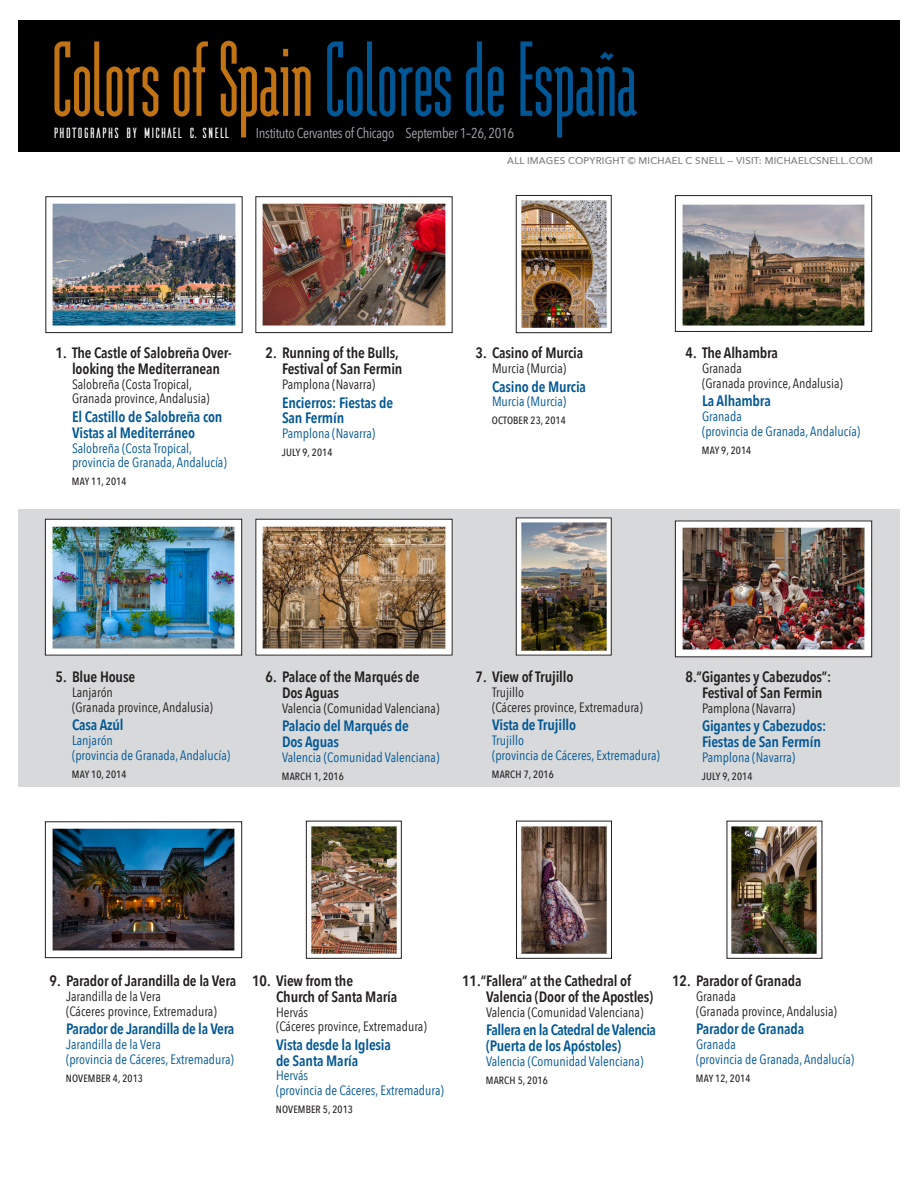
<style>
.page{position:relative;width:918px;height:1188px;background:#fff}
.page>*{position:absolute;margin:0;border:0;box-sizing:border-box;transform-origin:0 0}
.main_text{font:600 15px/15.8px "Avenir Next Condensed";letter-spacing:-.01em;color:#231f20}
.main_text-2{font:600 15px/15.8px "Avenir Next Condensed";letter-spacing:-.01em;color:#005795}
.main_text-3{font:600 15px/15.8px "Avenir Next Condensed";letter-spacing:-.03em;color:#005795}
.t1{font:15px "Ailerons";letter-spacing:-.06em;color:#fff}
.t2{font:14.25px "Avenir Next Condensed";letter-spacing:-.025em;color:#a8a9ad}
.main_text-4{font:13.5px/14.7px "Avenir Next Condensed";color:#005795}
.main_text-5{font:13.5px/14.7px "Avenir Next Condensed";color:#231f20}
.main_text-6{font:500 10.5px "Avenir Next Condensed";letter-spacing:.01em;color:#231f20}
.t3{font:500 9.75px "Avenir Next";letter-spacing:.02em;color:#231f20}
</style>
<div class="page">
<div style="left:18px;top:510px;width:882px;height:277px;background:#d7d9da"></div>
<img style="left:52px;top:828px;width:183px;height:123px">
<div style="left:45px;top:821px;width:197px;height:137px;border:1px solid #231f20"></div>
<img style="left:682px;top:204px;width:183px;height:122px">
<div style="left:675px;top:195px;width:197px;height:137px;border:1px solid #231f20"></div>
<img style="left:47px;top:521px;width:193px;height:133px">
<div style="left:45px;top:519px;width:197px;height:137px;border:1px solid #231f20"></div>
<img style="left:677px;top:523px;width:193px;height:132px">
<div style="left:675px;top:521px;width:197px;height:136px;border:1px solid #231f20"></div>
<img style="left:521px;top:200px;width:86px;height:128px">
<div style="left:516px;top:195px;width:96px;height:138px;border:1px solid #231f20"></div>
<img style="left:518px;top:520px;width:92px;height:134px">
<div style="left:516px;top:518px;width:96px;height:138px;border:1px solid #231f20"></div>
<img style="left:311px;top:826px;width:86px;height:128px">
<div style="left:306px;top:821px;width:96px;height:138px;border:1px solid #231f20"></div>
<div style="left:18px;top:20px;width:882px;height:132px;background:#000001"></div>
<svg style="left:54px;top:41px;width:257px;height:96px"></svg>
<svg style="left:327px;top:41px;width:310px;height:96px"></svg>
<img style="left:52px;top:203px;width:184px;height:123px">
<div style="left:45px;top:196px;width:198px;height:137px;border:1px solid #231f20"></div>
<img style="left:257px;top:521px;width:194px;height:133px">
<img style="left:262px;top:203px;width:184px;height:123px">
<div style="left:255px;top:196px;width:198px;height:137px;border:1px solid #231f20"></div>
<img style="left:521px;top:826px;width:86px;height:128px">
<div style="left:516px;top:821px;width:96px;height:138px;border:1px solid #231f20"></div>
<img style="left:731px;top:826px;width:86px;height:128px">
<p class="t1" style="left:53px;top:123px;width:180px">PHOTOGRAPHS BY MICHAEL C. SNELL</p>
<p class="t2" style="left:256px;top:120px;width:260px">Instituto Cervantes of Chicago September 1–26, 2016</p>
<p class="t3" style="left:507px;top:153px;width:367px">ALL IMAGES COPYRIGHT © MICHAEL C SNELL — VISIT: MICHAELCSNELL.COM</p>
<p class="main_text" style="left:56px;top:345px;width:177px;text-align:center">1. The Castle of Salobreña Over&shy;looking the Mediterranean</p>
<p class="main_text-5" style="left:72px;top:376px;width:139px">Salobreña (Costa Tropical,<br>Granada province, Andalusia)</p>
<p class="main_text-2" style="left:72px;top:409px;width:152px">El Castillo de Salobreña con<br>Vistas al Mediterráneo</p>
<p class="main_text-4" style="left:72px;top:440px;width:156px">Salobreña (Costa Tropical, provincia de Granada, Andalucía)</p>
<p class="main_text-6" style="left:72px;top:475px;width:56px">MAY 11, 2014</p>
<p class="main_text" style="left:266px;top:345px;width:138px;text-align:right">2. Running of the Bulls,<br>Festival of San Fermin</p>
<p class="main_text-5" style="left:282px;top:376px;width:95px">Pamplona (Navarra)</p>
<p class="main_text-2" style="left:282px;top:394px;width:113px">Encierros: Fiestas de<br>San Fermín</p>
<p class="main_text-4" style="left:282px;top:425px;width:95px">Pamplona (Navarra)</p>
<p class="main_text-6" style="left:282px;top:446px;width:52px">JULY 9, 2014</p>
<p class="main_text" style="left:476px;top:345px;width:109px">3. Casino of Murcia</p>
<p class="main_text-5" style="left:492px;top:360px;width:76px">Murcia (Murcia)</p>
<p class="main_text-2" style="left:492px;top:378px;width:96px">Casino de Murcia</p>
<p class="main_text-4" style="left:492px;top:394px;width:76px">Murcia (Murcia)</p>
<p class="main_text-6" style="left:492px;top:414px;width:75px">OCTOBER 23, 2014</p>
<p class="main_text" style="left:686px;top:345px;width:94px">4. The Alhambra</p>
<p class="main_text-5" style="left:702px;top:360px;width:143px">Granada<br>(Granada province, Andalusia)</p>
<p class="main_text-2" style="left:702px;top:393px;width:70px">La Alhambra</p>
<p class="main_text-4" style="left:702px;top:408px;width:160px">Granada<br>(provincia de Granada, Andalucía)</p>
<p class="main_text-6" style="left:702px;top:444px;width:51px">MAY 9, 2014</p>
<p class="main_text" style="left:56px;top:669px;width:81px">5. Blue House</p>
<p class="main_text-5" style="left:72px;top:684px;width:143px">Lanjarón<br>(Granada province, Andalusia)</p>
<p class="main_text-2" style="left:72px;top:717px;width:53px">Casa Azúl</p>
<p class="main_text-4" style="left:72px;top:732px;width:160px">Lanjarón<br>(provincia de Granada, Andalucía)</p>
<p class="main_text-6" style="left:72px;top:767px;width:56px">MAY 10, 2014</p>
<p class="main_text" style="left:282px;top:669px;width:139px;text-indent:-16px">6. Palace of the Marqués de<br>Dos Aguas</p>
<p class="main_text-5" style="left:282px;top:700px;width:159px">Valencia (Comunidad Valenciana)</p>
<p class="main_text-2" style="left:282px;top:718px;width:128px">Palacio del Marqués de<br>Dos Aguas</p>
<p class="main_text-4" style="left:282px;top:749px;width:159px">Valencia (Comunidad Valenciana)</p>
<p class="main_text-6" style="left:282px;top:770px;width:63px">MARCH 1, 2016</p>
<p class="main_text" style="left:476px;top:669px;width:99px">7. View of Trujillo</p>
<p class="main_text-5" style="left:492px;top:684px;width:152px">Trujillo<br>(Cáceres province, Extremadura)</p>
<p class="main_text-2" style="left:492px;top:717px;width:86px">Vista de Trujillo</p>
<p class="main_text-4" style="left:492px;top:732px;width:170px">Trujillo<br>(provincia de Cáceres, Extremadura)</p>
<p class="main_text-6" style="left:492px;top:767px;width:63px">MARCH 7, 2016</p>
<p class="main_text" style="left:686px;top:669px;width:147px;text-align:center">8. “Gigantes y Cabezudos”:<br>Festival of San Fermin</p>
<p class="main_text-5" style="left:702px;top:700px;width:95px">Pamplona (Navarra)</p>
<p class="main_text-2" style="left:702px;top:718px;width:126px">Gigantes y Cabezudos:<br>Fiestas de San Fermín</p>
<p class="main_text-4" style="left:702px;top:749px;width:95px">Pamplona (Navarra)</p>
<p class="main_text-6" style="left:702px;top:770px;width:52px">JULY 9, 2014</p>
<p class="main_text" style="left:50px;top:973px;width:188px">9. Parador of Jarandilla de la Vera</p>
<p class="main_text-5" style="left:66px;top:988px;width:152px">Jarandilla de la Vera<br>(Cáceres province, Extremadura)</p>
<p class="main_text-2" style="left:66px;top:1021px;width:170px">Parador de Jarandilla de la Vera</p>
<p class="main_text-4" style="left:66px;top:1036px;width:170px">Jarandilla de la Vera<br>(provincia de Cáceres, Extremadura)</p>
<p class="main_text-6" style="left:66px;top:1072px;width:79px">NOVEMBER 4, 2013</p>
<p class="main_text" style="left:276px;top:973px;width:123px;text-indent:-24px">10. View from the<br>Church of Santa María</p>
<p class="main_text-5" style="left:276px;top:1004px;width:152px">Hervás<br>(Cáceres province, Extremadura)</p>
<p class="main_text-2" style="left:276px;top:1037px;width:117px">Vista desde la Iglesia de Santa María</p>
<p class="main_text-4" style="left:276px;top:1068px;width:170px">Hervás<br>(provincia de Cáceres, Extremadura)</p>
<p class="main_text-6" style="left:276px;top:1103px;width:79px">NOVEMBER 5, 2013</p>
<p class="main_text" style="left:486px;top:973px;width:169px;text-indent:-24px">11. “Fallera” at the Cathedral of<br>Valencia (Door of the Apostles)</p>
<p class="main_text-5" style="left:486px;top:1004px;width:159px">Valencia (Comunidad Valenciana)</p>
<p class="main_text-3" style="left:486px;top:1022px;width:172px">Fallera en la Catedral de Valencia (Puerta de los Apóstoles)</p>
<p class="main_text-4" style="left:486px;top:1053px;width:159px">Valencia (Comunidad Valenciana)</p>
<p class="main_text-6" style="left:486px;top:1074px;width:63px">MARCH 5, 2016</p>
<p class="main_text" style="left:672px;top:973px;width:131px">12. Parador of Granada</p>
<p class="main_text-5" style="left:696px;top:988px;width:143px">Granada<br>(Granada province, Andalusia)</p>
<p class="main_text-2" style="left:696px;top:1021px;width:110px">Parador de Granada</p>
<p class="main_text-4" style="left:696px;top:1036px;width:160px">Granada<br>(provincia de Granada, Andalucía)</p>
<p class="main_text-6" style="left:696px;top:1072px;width:56px">MAY 12, 2014</p>
</div>
